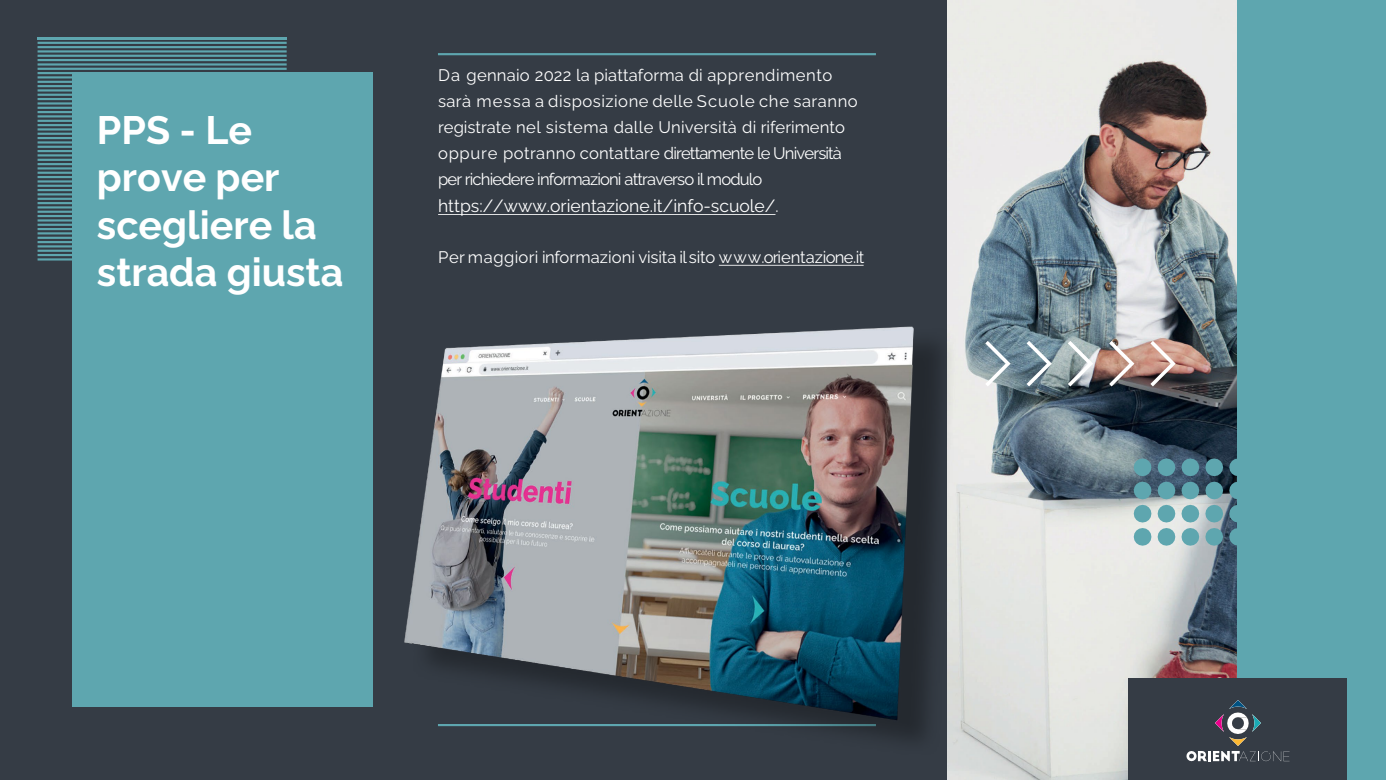
<style>
.page{position:relative;width:1386px;height:780px;background:#fff}
.page>*{position:absolute;margin:0;border:0;box-sizing:border-box;transform-origin:0 0}
.t1{font:700 39.38px "Raleway";color:#fff}
.t2{font:17.5px "Raleway";color:#fff}
.t3{font:16.62px/25.9px "Raleway";letter-spacing:.005em;color:#fff}
.s1{font-size:16.62px}
</style>
<div class="page">
<div style="left:0;top:0;width:947px;height:779px;background:#353c45"></div>
<hr style="left:38px;top:42px;width:248px;height:2px;background:#5ea6af">
<hr style="left:38px;top:46px;width:248px;height:2px;background:#5ea6af">
<hr style="left:38px;top:50px;width:248px;height:2px;background:#5ea6af">
<hr style="left:38px;top:55px;width:248px;height:2px;background:#5ea6af">
<hr style="left:38px;top:59px;width:248px;height:2px;background:#5ea6af">
<hr style="left:38px;top:63px;width:248px;height:2px;background:#5ea6af">
<hr style="left:38px;top:68px;width:248px;height:2px;background:#5ea6af">
<hr style="left:38px;top:72px;width:248px;height:2px;background:#5ea6af">
<hr style="left:38px;top:76px;width:248px;height:2px;background:#5ea6af">
<hr style="left:38px;top:81px;width:248px;height:2px;background:#5ea6af">
<hr style="left:38px;top:85px;width:248px;height:2px;background:#5ea6af">
<hr style="left:38px;top:89px;width:248px;height:2px;background:#5ea6af">
<hr style="left:38px;top:94px;width:248px;height:2px;background:#5ea6af">
<hr style="left:38px;top:98px;width:248px;height:2px;background:#5ea6af">
<hr style="left:38px;top:102px;width:248px;height:2px;background:#5ea6af">
<hr style="left:38px;top:107px;width:248px;height:2px;background:#5ea6af">
<hr style="left:38px;top:111px;width:248px;height:2px;background:#5ea6af">
<hr style="left:38px;top:115px;width:248px;height:2px;background:#5ea6af">
<hr style="left:38px;top:120px;width:248px;height:2px;background:#5ea6af">
<hr style="left:38px;top:124px;width:248px;height:2px;background:#5ea6af">
<hr style="left:38px;top:128px;width:248px;height:2px;background:#5ea6af">
<hr style="left:38px;top:133px;width:248px;height:2px;background:#5ea6af">
<hr style="left:38px;top:137px;width:248px;height:2px;background:#5ea6af">
<hr style="left:38px;top:141px;width:248px;height:2px;background:#5ea6af">
<hr style="left:38px;top:146px;width:248px;height:2px;background:#5ea6af">
<hr style="left:38px;top:150px;width:248px;height:2px;background:#5ea6af">
<hr style="left:38px;top:154px;width:248px;height:2px;background:#5ea6af">
<hr style="left:38px;top:159px;width:248px;height:2px;background:#5ea6af">
<hr style="left:38px;top:163px;width:248px;height:2px;background:#5ea6af">
<hr style="left:38px;top:167px;width:248px;height:2px;background:#5ea6af">
<hr style="left:38px;top:171px;width:248px;height:3px;background:#5ea6af">
<hr style="left:38px;top:176px;width:248px;height:2px;background:#5ea6af">
<hr style="left:38px;top:180px;width:248px;height:2px;background:#5ea6af">
<hr style="left:38px;top:185px;width:248px;height:2px;background:#5ea6af">
<hr style="left:38px;top:189px;width:248px;height:2px;background:#5ea6af">
<hr style="left:38px;top:193px;width:248px;height:2px;background:#5ea6af">
<hr style="left:38px;top:198px;width:248px;height:2px;background:#5ea6af">
<hr style="left:38px;top:202px;width:248px;height:2px;background:#5ea6af">
<hr style="left:38px;top:206px;width:248px;height:2px;background:#5ea6af">
<hr style="left:38px;top:210px;width:248px;height:3px;background:#5ea6af">
<hr style="left:38px;top:215px;width:248px;height:2px;background:#5ea6af">
<hr style="left:38px;top:219px;width:248px;height:2px;background:#5ea6af">
<hr style="left:38px;top:223px;width:248px;height:3px;background:#5ea6af">
<hr style="left:38px;top:228px;width:248px;height:2px;background:#5ea6af">
<hr style="left:38px;top:232px;width:248px;height:2px;background:#5ea6af">
<hr style="left:38px;top:236px;width:248px;height:3px;background:#5ea6af">
<hr style="left:38px;top:241px;width:248px;height:2px;background:#5ea6af">
<hr style="left:38px;top:245px;width:248px;height:2px;background:#5ea6af">
<hr style="left:38px;top:249px;width:248px;height:3px;background:#5ea6af">
<hr style="left:38px;top:254px;width:248px;height:2px;background:#5ea6af">
<hr style="left:38px;top:258px;width:248px;height:2px;background:#5ea6af">
<hr style="left:37px;top:37px;width:249px;height:2px;background:#5ea6af">
<svg style="left:438px;top:214px;width:337px;height:1px"></svg>
<svg style="left:718px;top:265px;width:145px;height:1px"></svg>
<img style="left:947px;top:0;width:290px;height:779px">
<div style="left:1237px;top:0;width:148px;height:779px;background:#5ea6af"></div>
<div style="left:1128px;top:678px;width:218px;height:101px;background:#353c45"></div>
<svg style="left:1002px;top:341px;width:8px;height:45px"></svg>
<svg style="left:1026px;top:341px;width:25px;height:45px"></svg>
<svg style="left:1067px;top:341px;width:26px;height:45px"></svg>
<svg style="left:1108px;top:341px;width:26px;height:45px"></svg>
<svg style="left:1150px;top:341px;width:25px;height:45px"></svg>
<svg style="left:1186px;top:751px;width:103px;height:9px"></svg>
<img style="left:1230px;top:700px;width:16px;height:8px">
<img style="left:1215px;top:715px;width:8px;height:16px">
<img style="left:1229px;top:737px;width:17px;height:8px">
<img style="left:1252px;top:714px;width:8px;height:17px">
<svg style="left:1227px;top:712px;width:21px;height:21px"></svg>
<hr style="left:438px;top:53px;width:437px;height:2px;background:#5ea6af">
<img style="left:253px;top:275px;width:749px;height:484px">
<svg style="left:1133px;top:458px;width:18px;height:87px;background:#78a8af"></svg>
<svg style="left:1157px;top:458px;width:18px;height:87px;background:#77a7b0"></svg>
<svg style="left:1181px;top:458px;width:17px;height:87px"></svg>
<svg style="left:1205px;top:458px;width:17px;height:87px"></svg>
<svg style="left:1229px;top:458px;width:8px;height:87px"></svg>
<div style="left:72px;top:72px;width:300px;height:634px;background:#5ea6af"></div>
<p class="t1" style="left:97px;top:100px;width:156px">PPS - Le</p>
<p class="t1" style="left:97px;top:147px;width:184px">prove per</p>
<p class="t1" style="left:97px;top:194px;width:221px">scegliere la</p>
<p class="t1" style="left:97px;top:241px;width:248px">strada giusta</p>
<p class="t3" style="left:438px;top:61px;width:421px">Da gennaio 2022 la piattaforma di apprendimento sarà messa a disposizione delle Scuole che saranno registrate nel sistema dalle Università di riferimento oppure potranno contattare direttamente le Università per richiedere informazioni attraverso il modulo</p>
<p class="t2" style="left:438px;top:192px;width:342px">https://www.orientazione.it/info-scuole/<span class="s1">.</span></p>
<p class="t3" style="left:438px;top:242px;width:427px">Per maggiori informazioni visita ilsito www.orientazione.it</p>
</div>
